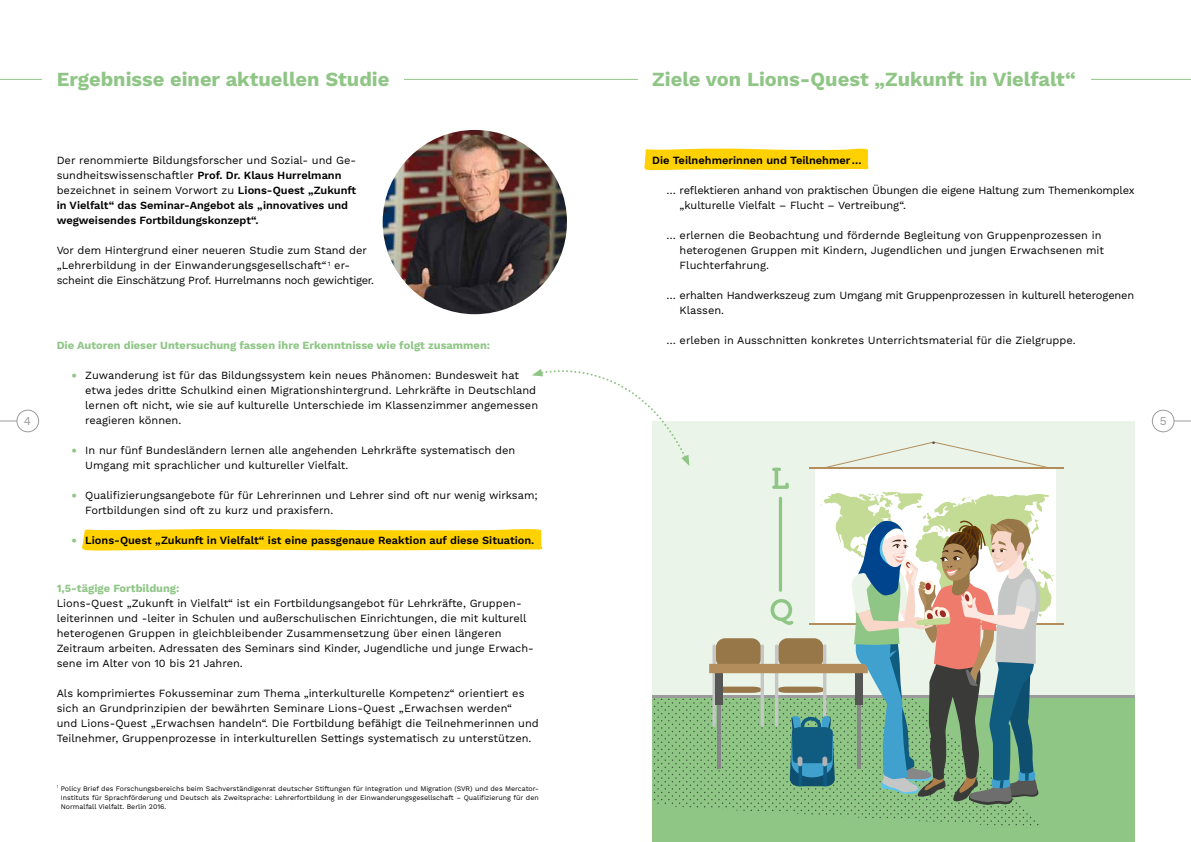
<style>
.page{position:relative;width:1191px;height:842px;background:#fff}
.page>*{position:absolute;margin:0;border:0;box-sizing:border-box;transform-origin:0 0}
.t1{font:700 20px "Work Sans";color:#8fc686}
.t2{font:12px "Work Sans";color:#9c9c9d}
.t3{font:11px/15px "Work Sans";color:#000}
.t4{font:600 11px/15px "Work Sans";color:#000}
.t5{font:11px/15px "Work Sans";letter-spacing:-.02em;color:#000}
.t6{font:700 11px "Work Sans";color:#8fc686}
.t7{font:7px/9px "Work Sans";color:#000;text-align:justify}
.s1{font-weight:400}
.s2{font-size:16px;color:#8fc686}
.s3{font-weight:400;font-size:16px;color:#8fc686}
</style>
<div class="page">
<hr style="left:0;top:79px;width:1191px;height:1px;background:#8fc686">
<div style="left:43px;top:71px;width:360px;height:17px;background:#fff"></div>
<div style="left:638px;top:71px;width:452px;height:17px;background:#fff"></div>
<div style="left:652px;top:695px;width:482px;height:147px;background:#8fc686"></div>
<svg style="left:644px;top:148px;width:225px;height:23px;background:#ffd620"></svg>
<img style="left:383px;top:130px;width:184px;height:184px;border-radius:92px">
<div style="left:652px;top:421px;width:482px;height:274px;background:#ebf4e8"></div>
<hr style="left:809px;top:623px;width:254px;height:2px;background:#b38e5c">
<hr style="left:809px;top:468px;width:254px;height:1px;background:#b38e5c">
<hr style="left:652px;top:695px;width:482px;height:3px;background:#9c9c9d">
<svg style="left:82px;top:369px;width:972px;height:459px"></svg>
<div style="left:1035px;top:827px;width:10px;height:5px;background:#8fc686"></div>
<div style="left:16px;top:410px;width:23px;height:22px;border:1px solid #9c9c9d;border-radius:50%"></div>
<div style="left:1151px;top:410px;width:23px;height:22px;border:1px solid #9c9c9d;border-radius:50%"></div>
<svg style="left:0;top:420px;width:17px;height:1px"></svg>
<svg style="left:1174px;top:420px;width:17px;height:1px"></svg>
<h1 class="t1" style="left:57px;top:68px;width:334px">Ergebnisse einer aktuellen Studie</h1>
<h1 class="t1" style="left:652px;top:68px;width:425px">Ziele von Lions-Quest „Zukunft in Vielfalt“</h1>
<p class="t4" style="left:57px;top:154px;width:301px"><span class="s1">Der renommierte Bildungsforscher und Sozial- und Ge&shy;sundheitswissenschaftler</span> Prof. Dr. Klaus Hurrelmann <span class="s1">bezeichnet in seinem Vorwort zu</span> Lions-Quest „Zukunft in Vielfalt“ das Seminar-Angebot als „innovatives und wegweisendes Fortbildungskonzept“.</p>
<p class="t3" style="left:57px;top:244px;width:319px">Vor dem Hintergrund einer neueren Studie zum Stand der „Lehrerbildung in der Einwanderungsgesellschaft“ <sup>1</sup> er&shy;scheint die Einschätzung Prof. Hurrelmanns noch gewichtiger.</p>
<p class="t4" style="left:652px;top:154px;width:211px">Die Teilnehmerinnen und Teilnehmer…</p>
<p class="t5" style="left:679px;top:184px;width:456px;text-indent:-13px">… reflektieren anhand von praktischen Übungen die eigene Haltung zum Themenkomplex „kulturelle Vielfalt – Flucht – Vertreibung“.</p>
<p class="t3" style="left:679px;top:229px;width:426px;text-indent:-13px">… erlernen die Beobachtung und fördernde Begleitung von Gruppenprozessen in heterogenen Gruppen mit Kindern, Jugendlichen und jungen Erwachsenen mit<br>Fluchterfahrung.</p>
<p class="t3" style="left:679px;top:289px;width:456px;text-indent:-13px">… erhalten Handwerkszeug zum Umgang mit Gruppenprozessen in kulturell heterogenen<br>Klassen.</p>
<p class="t3" style="left:666px;top:334px;width:411px">… erleben in Ausschnitten konkretes Unterrichtsmaterial für die Zielgruppe.</p>
<p class="t6" style="left:57px;top:338px;width:435px">Die Autoren dieser Untersuchung fassen ihre Erkenntnisse wie folgt zusammen:</p>
<p class="t3" style="left:85px;top:368px;width:454px;text-indent:-14px"><span class="s2">•</span> Zuwanderung ist für das Bildungssystem kein neues Phänomen: Bundesweit hat etwa jedes dritte Schulkind einen Migrationshintergrund. Lehrkräfte in Deutschland lernen oft nicht, wie sie auf kulturelle Unterschiede im Klassenzimmer angemessen reagieren können.</p>
<p class="t3" style="left:85px;top:443px;width:431px;text-indent:-14px"><span class="s2">•</span> In nur fünf Bundesländern lernen alle angehenden Lehrkräfte systematisch den<br>Umgang mit sprachlicher und kultureller Vielfalt.</p>
<p class="t3" style="left:85px;top:488px;width:454px;text-indent:-14px"><span class="s2">•</span> Qualifizierungsangebote für für Lehrerinnen und Lehrer sind oft nur wenig wirksam;<br>Fortbildungen sind oft zu kurz und praxisfern.</p>
<p class="t4" style="left:71px;top:533px;width:465px"><span class="s3">•</span> Lions-Quest „Zukunft in Vielfalt“ ist eine passgenaue Reaktion auf diese Situation.</p>
<p class="t6" style="left:57px;top:582px;width:124px">1,5-tägige Fortbildung:</p>
<p class="t3" style="left:57px;top:597px;width:478px">Lions-Quest „Zukunft in Vielfalt“ ist ein Fortbildungsangebot für Lehrkräfte, Gruppen&shy;leiterinnen und -leiter in Schulen und außerschulischen Einrichtungen, die mit kulturell heterogenen Gruppen in gleichbleibender Zusammensetzung über einen längeren Zeitraum arbeiten. Adressaten des Seminars sind Kinder, Jugendliche und junge Erwach&shy;sene im Alter von 10 bis 21 Jahren.</p>
<p class="t3" style="left:57px;top:687px;width:483px">Als komprimiertes Fokusseminar zum Thema „interkulturelle Kompetenz“ orientiert es sich an Grundprinzipien der bewährten Seminare Lions-Quest „Erwachsen werden“<br>und Lions-Quest „Erwachsen handeln“. Die Fortbildung befähigt die Teilnehmerinnen und Teilnehmer, Gruppenprozesse in interkulturellen Settings systematisch zu unterstützen.</p>
<p class="t2" style="left:24px;top:414px;width:9px">4</p>
<p class="t2" style="left:1159px;top:414px;width:8px">5</p>
<p class="t7" style="left:61px;top:784px;width:479px;text-indent:-4px"><sup>1</sup> Policy Brief des Forschungsbereichs beim Sachverständigenrat deutscher Stiftungen für Integration und Migration (SVR) und des Mercator-Instituts für Sprachförderung und Deutsch als Zweitsprache: Lehrerfortbildung in der Einwanderungsgesellschaft – Qualifizierung für den Normalfall Vielfalt. Berlin 2016.</p>
</div>
